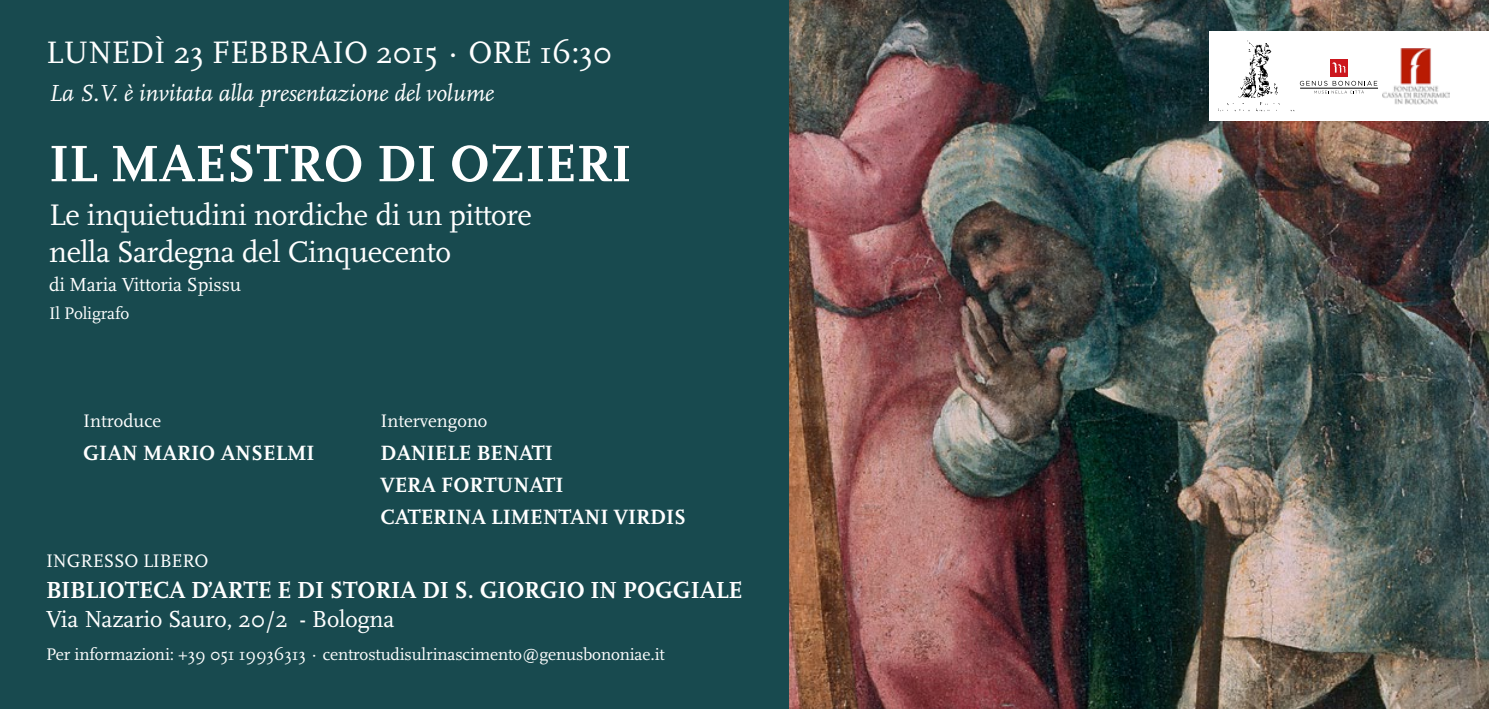
<style>
.page{position:relative;width:1489px;height:709px;background:#fff}
.page>*{position:absolute;margin:0;border:0;box-sizing:border-box;transform-origin:0 0}
.t1{font:700 53.5px "Scala";color:#fff}
.t2{font:32.25px "Scala";letter-spacing:-.01em;color:#fff}
.t3{font:31px/37.2px "Scala";letter-spacing:-.01em;color:#fff}
.t4{font:700 24.25px "Scala";letter-spacing:-.01em;color:#fff}
.t5{font:italic 24.25px "Scala";letter-spacing:-.01em;color:#fff}
.t6{font:24.25px "Scala";letter-spacing:-.01em;color:#fff}
.t7{font:700 21.5px "Scala";color:#fff}
.t8{font:19.75px "Scala";letter-spacing:-.01em;color:#fff}
.t9{font:19px "Scala";letter-spacing:-.01em;color:#fff}
.t10{font:17.5px "Scala";letter-spacing:-.01em;color:#fff}
</style>
<div class="page">
<img style="left:788px;top:0;width:700px;height:709px">
<div style="left:0;top:0;width:788px;height:709px;background:#184a4f"></div>
<div style="left:1209px;top:31px;width:279px;height:90px;background:#fff"></div>
<img style="left:1218px;top:40px;width:77px;height:72px">
<img style="left:1382px;top:48px;width:66px;height:56px">
<div style="left:1329px;top:59px;width:18px;height:18px;background:#cc171e"></div>
<svg style="left:1332px;top:62px;width:13px;height:11px"></svg>
<svg style="left:1299px;top:81px;width:78px;height:13px"></svg>
<hr style="left:1299px;top:88px;width:78px;height:1px;background:#000">
<h2 class="t2" style="left:46px;top:34px;width:568px">Lunedì 23 febbraio 2015 · ore 16:30</h2>
<h3 class="t5" style="left:49px;top:80px;width:446px">La S.V. è invitata alla presentazione del volume</h3>
<h1 class="t1" style="left:49px;top:133px;width:584px">IL MAESTRO DI OZIERI</h1>
<h3 class="t3" style="left:49px;top:197px;width:484px">Le inquietudini nordiche di un pittore nella Sardegna del Cinquecento</h3>
<p class="t8" style="left:49px;top:273px;width:193px">di Maria Vittoria Spissu</p>
<p class="t10" style="left:49px;top:304px;width:82px">Il Poligrafo</p>
<p class="t9" style="left:83px;top:410px;width:79px">Introduce</p>
<p class="t7" style="left:83px;top:440px;width:94px">GIAN MARIO</p>
<p class="t7" style="left:221px;top:440px;width:44px">ANSELMI</p>
<p class="t9" style="left:380px;top:410px;width:109px">Intervengono</p>
<p class="t7" style="left:380px;top:440px;width:58px">DANIELE</p>
<p class="t7" style="left:477px;top:440px;width:55px">BENATI</p>
<p class="t7" style="left:380px;top:472px;width:29px">VERA</p>
<p class="t7" style="left:441px;top:472px;width:28px">FORT</p>
<p class="t7" style="left:496px;top:472px;width:45px">UNATI</p>
<p class="t7" style="left:380px;top:505px;width:28px">CATERI</p>
<p class="t7" style="left:455px;top:505px;width:61px">NA LIME</p>
<p class="t7" style="left:542px;top:505px;width:98px">NTANI VIRDIS</p>
<p class="t9" style="left:46px;top:551px;width:164px">Ingresso libero</p>
<h3 class="t4" style="left:46px;top:576px;width:30px">BIBLIOTECA</h3>
<h3 class="t4" style="left:191px;top:576px;width:52px">D’ARTE</h3>
<h3 class="t4" style="left:277px;top:576px;width:82px">E DI STORIA</h3>
<h3 class="t4" style="left:422px;top:576px;width:91px">DI S. GIORGIO</h3>
<h3 class="t4" style="left:590px;top:576px;width:63px">IN POGGIALE</h3>
<h3 class="t6" style="left:46px;top:606px;width:350px">Via Nazario Sauro, 20/2 - Bologna</h3>
<p class="t10" style="left:46px;top:644px;width:620px">Per informazioni: +39 051 19936313 · centrostudisulrinascimento@genusbononiae.it</p>
</div>
